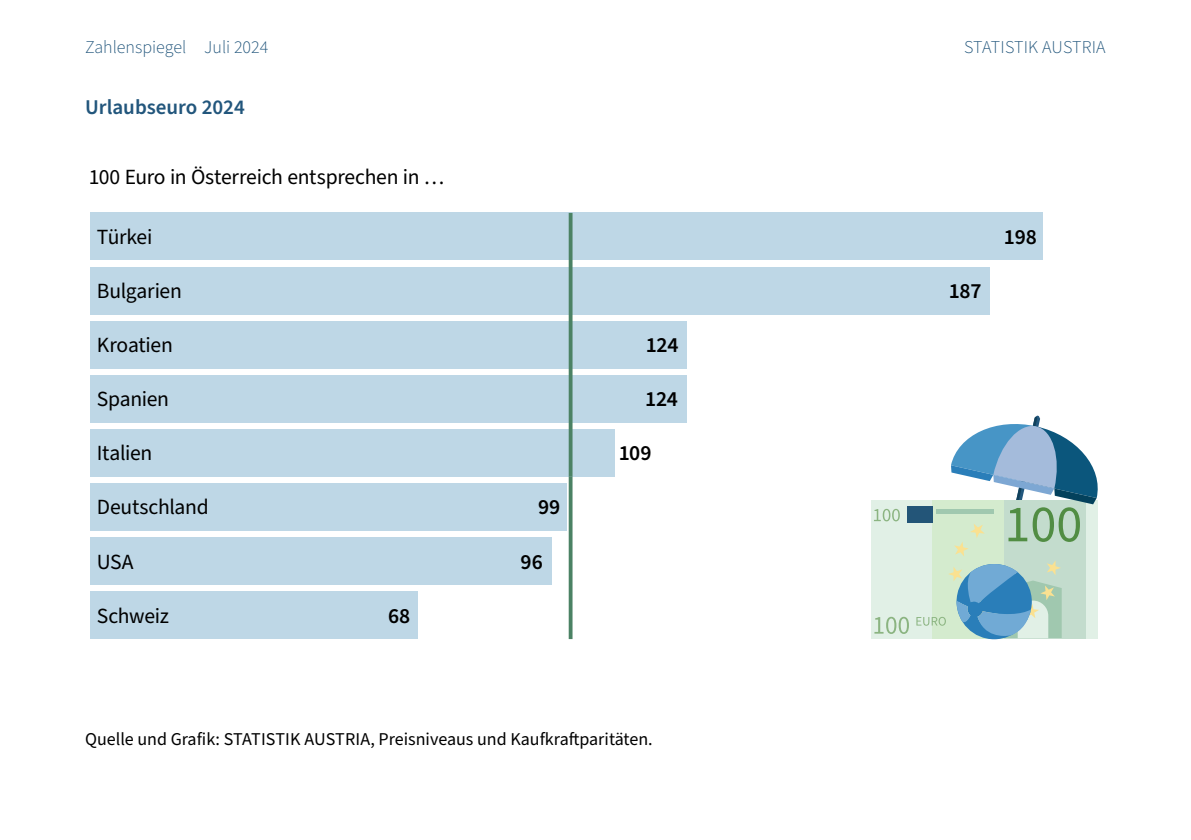
<style>
.page{position:relative;width:1191px;height:840px;background:#fff}
.page>*{position:absolute;margin:0;border:0;box-sizing:border-box;transform-origin:0 0}
.t1{font:21.6px "Source Sans Pro";letter-spacing:-.015em;color:#000}
.t2{font:600 21.6px "Source Sans Pro";letter-spacing:-.01em;color:#000}
.Kern_H2_Überschrift_2{font:600 21px "Source Sans Pro";color:#22567c}
.Kern_Quellenangabe{font:18px "Source Sans Pro";color:#000}
.t3{font:300 18px "Source Sans Pro";color:#22567c}
</style>
<div class="page">
<div style="left:90px;top:483px;width:476px;height:47px;background:#bed7e6"></div>
<div style="left:90px;top:537px;width:462px;height:47px;background:#bed7e6"></div>
<div style="left:90px;top:591px;width:327px;height:47px;background:#bed7e6"></div>
<div style="left:90px;top:212px;width:952px;height:48px;background:#bed7e6"></div>
<div style="left:90px;top:266px;width:899px;height:48px;background:#bed7e6"></div>
<div style="left:90px;top:320px;width:596px;height:48px;background:#bed7e6"></div>
<div style="left:90px;top:374px;width:596px;height:48px;background:#bed7e6"></div>
<div style="left:90px;top:429px;width:524px;height:47px;background:#bed7e6"></div>
<svg style="left:568px;top:213px;width:4px;height:216px"></svg>
<svg style="left:568px;top:429px;width:4px;height:47px"></svg>
<svg style="left:568px;top:476px;width:4px;height:162px"></svg>
<div style="left:870px;top:500px;width:227px;height:138px;background:#e1f0e6"></div>
<div style="left:907px;top:506px;width:25px;height:17px;background:#235578"></div>
<svg style="left:874px;top:508px;width:26px;height:13px"></svg>
<svg style="left:874px;top:616px;width:35px;height:17px"></svg>
<svg style="left:916px;top:415px;width:182px;height:224px"></svg>
<p class="t3" style="left:85px;top:35px;width:185px">Zahlenspiegel Juli 2024</p>
<p class="t3" style="left:964px;top:35px;width:143px">STATISTIK AUSTRIA</p>
<h2 class="Kern_H2_Überschrift_2" style="left:85px;top:93px;width:161px">Urlaubseuro 2024</h2>
<p class="t1" style="left:89px;top:162px;width:357px">100 Euro in Österreich entsprechen in …</p>
<p class="t1" style="left:97px;top:222px;width:57px">Türkei</p>
<p class="t2" style="left:1004px;top:222px;width:34px">198</p>
<p class="t1" style="left:97px;top:276px;width:86px">Bulgarien</p>
<p class="t1" style="left:97px;top:330px;width:77px">Kroatien</p>
<p class="t2" style="left:645px;top:330px;width:34px">124</p>
<p class="t1" style="left:97px;top:384px;width:74px">Spanien</p>
<p class="t2" style="left:645px;top:384px;width:34px">124</p>
<p class="t1" style="left:97px;top:438px;width:57px">Italien</p>
<p class="t2" style="left:619px;top:438px;width:34px">109</p>
<p class="t1" style="left:97px;top:492px;width:113px">Deutschland</p>
<p class="t2" style="left:538px;top:492px;width:24px">99</p>
<p class="t1" style="left:97px;top:546px;width:38px">USA</p>
<p class="t2" style="left:520px;top:546px;width:24px">96</p>
<p class="t1" style="left:97px;top:600px;width:74px">Schweiz</p>
<p class="t2" style="left:388px;top:600px;width:24px">68</p>
<p class="Kern_Quellenangabe" style="left:85px;top:726px;width:569px">Quelle und Grafik: STATISTIK AUSTRIA, Preisniveaus und Kaufkraftparitäten.</p>
<p class="t2" style="left:948px;top:276px;width:34px">187</p>
</div>
